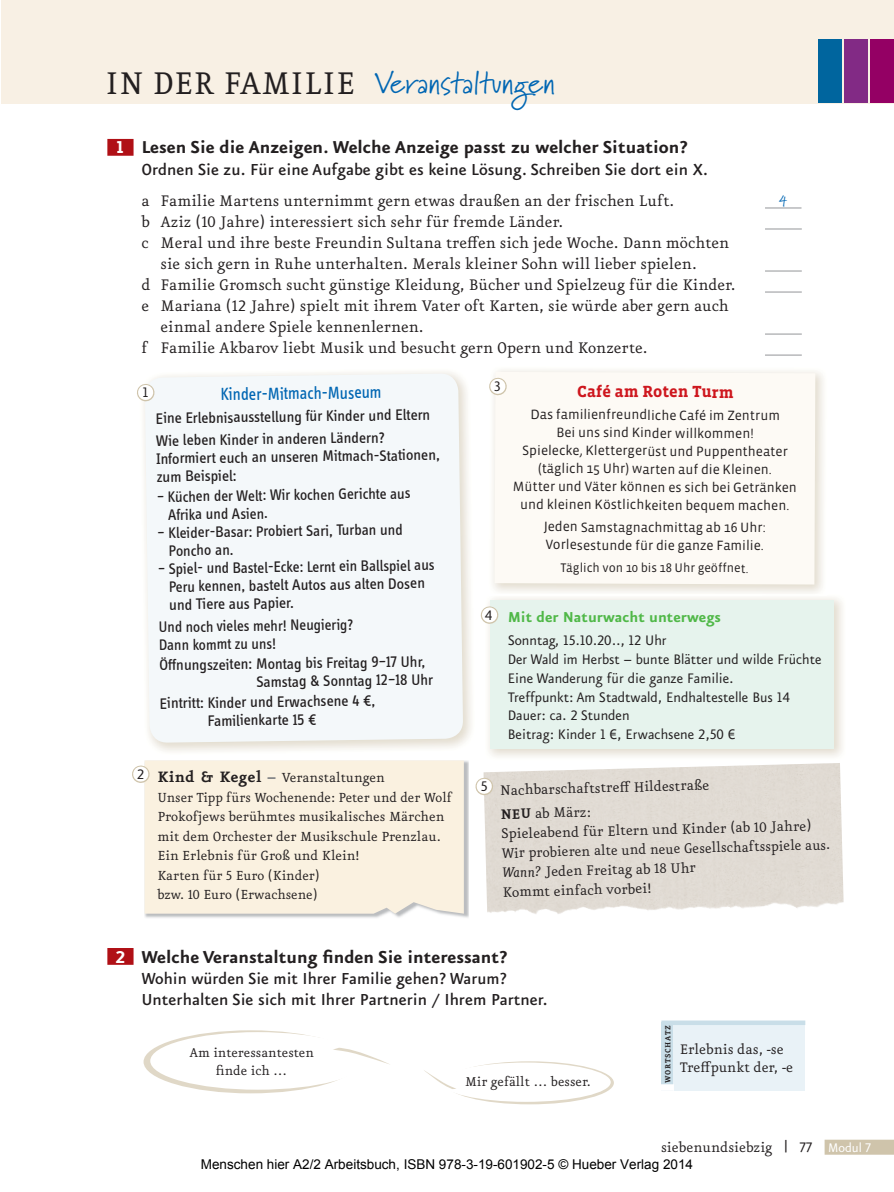
<style>
.page{position:relative;width:894px;height:1192px;background:#fff}
.page>*{position:absolute;margin:0;border:0;box-sizing:border-box;transform-origin:0 0}
.t1{font:30.75px "Marydale";color:#0066b3}
.t2{font:700 20.55px "Eureka Sans Pro";color:#231f20}
.t3{font:500 19.05px/21px "Eureka Sans Pro";color:#231f20}
.t4{font:18.3px "Eureka Pro";color:#231f20}
.t5{font:18.15px "Info OT Disp";color:#0066b3;scale:.91 1}
.t6{font:700 17.25px "Eureka Sans Pro";color:#50b848}
.t7{font:16.5px/19.6px "Eureka Pro";color:#231f20}
.t8{font:16.5px/18.8px "Eureka Sans Pro";color:#231f20}
.t9{font:700 16.5px "Vista Slab OT";letter-spacing:-.005em;color:#ce171e}
.t10{font:15.75px/17.7px "Info OT Disp";color:#231f20}
.t11{font:15.75px/19.5px "Eureka Pro";color:#231f20}
.t12{font:15.75px/17.9px "Info OT Disp";color:#231f20;scale:.96 1}
.t13{font:15.3px/18px "Eureka Pro";color:#231f20;text-align:center}
.t14{font:15px "Marydale";color:#0066b3}
.t15{font:13.8px/18px "Vista Sans OT";letter-spacing:-.005em;color:#231f20;text-align:center}
.t16{font:13.5px "Arial";color:#000}
.t17{font:12.75px "Vista Sans OT";letter-spacing:-.005em;color:#231f20}
.t18{font:700 9px "Eureka Pro";letter-spacing:.08em;color:#231f20}
.s1{font-family:"Eureka Pro";font-size:37.5px;color:#231f20}
.s2{color:#fff}
.s3{font-weight:700;font-size:18px}
.s4{font-weight:700;font-size:18px;color:#808285}
.s5{font-weight:700}
.s6{font-style:italic}
.s7{font-size:12.9px}
.s8{font-family:"Eureka Sans Pro"}
.s9{font-family:"Eureka Sans Pro";font-size:15px;color:#fff}
</style>
<div class="page">
<div style="left:1px;top:0;width:892px;height:103px;background:#f8f0e4"></div>
<div style="left:870px;top:39px;width:23px;height:64px;background:#940064"></div>
<div style="left:817px;top:39px;width:23px;height:64px;background:#00659e"></div>
<div style="left:844px;top:39px;width:23px;height:64px;background:#822a85"></div>
<div style="left:824px;top:1139px;width:69px;height:15px;background:#cfc4ab"></div>
<div style="left:107px;top:139px;width:26px;height:17px;background:#b01016"></div>
<hr style="left:764px;top:207px;width:37px;height:1px;background:#939598">
<hr style="left:764px;top:228px;width:37px;height:1px;background:#939598">
<hr style="left:764px;top:270px;width:37px;height:1px;background:#939598">
<hr style="left:764px;top:291px;width:37px;height:1px;background:#939598">
<hr style="left:764px;top:333px;width:37px;height:1px;background:#939598">
<hr style="left:764px;top:354px;width:37px;height:1px;background:#939598">
<div style="left:107px;top:947px;width:26px;height:17px;background:#b01016"></div>
<div style="left:661px;top:1022px;width:12px;height:68px;background:#c9dee8"></div>
<div style="left:673px;top:1022px;width:131px;height:68px;background:#e9f2f7"></div>
<svg style="left:661px;top:1020px;width:143px;height:4px"></svg>
<svg style="left:661px;top:1084px;width:12px;height:6px"></svg>
<div style="left:145px;top:373px;width:318px;height:369px;background:#f4f8fa"></div>
<svg style="left:145px;top:384px;width:14px;height:17px"></svg>
<img style="left:144px;top:760px;width:324px;height:157px">
<div style="left:144px;top:760px;width:319px;height:153px;background:#faf1e0"></div>
<svg style="left:140px;top:765px;width:14px;height:17px"></svg>
<svg style="left:143px;top:1030px;width:214px;height:63px"></svg>
<div style="left:150px;top:1031px;width:215px;height:58px;background:#fff;border-radius:50%"></div>
<svg style="left:333px;top:1047px;width:56px;height:17px"></svg>
<svg style="left:445px;top:1061px;width:168px;height:43px"></svg>
<div style="left:440px;top:1062px;width:170px;height:39px;background:#fff;border-radius:50%"></div>
<svg style="left:424px;top:1070px;width:30px;height:18px"></svg>
<img style="left:485px;top:597px;width:358px;height:160px">
<div style="left:490px;top:599px;width:343px;height:149px;background:#e6f3ed"></div>
<svg style="left:489px;top:606px;width:10px;height:17px"></svg>
<img style="left:489px;top:369px;width:335px;height:224px">
<div style="left:494px;top:372px;width:320px;height:212px;background:#fdfaf5"></div>
<svg style="left:497px;top:378px;width:14px;height:17px"></svg>
<svg style="left:481px;top:777px;width:16px;height:18px"></svg>
<h1 class="t1" style="left:105px;top:64px;width:451px"><span class="s1">IN DER FAMILIE</span> Veranstaltungen</h1>
<p class="t2" style="left:116px;top:140px;width:572px"><span class="s2">1</span> Lesen Sie die Anzeigen. Welche Anzeige passt zu welcher Situation?</p>
<p class="t3" style="left:141px;top:160px;width:567px">Ordnen Sie zu. Für eine Aufgabe gibt es keine Lösung. Schreiben Sie dort ein X.</p>
<p class="t4" style="left:141px;top:194px;width:534px">a Familie Martens unternimmt gern etwas draußen an der frischen Luft.</p>
<p class="t14" style="left:778px;top:192px;width:11px">4</p>
<p class="t4" style="left:141px;top:215px;width:423px">b Aziz (10 Jahre) interessiert sich sehr für fremde Länder.</p>
<p class="t4" style="left:141px;top:236px;width:589px">c Meral und ihre beste Freundin Sultana treffen sich jede Woche. Dann möchten</p>
<p class="t4" style="left:160px;top:257px;width:537px">sie sich gern in Ruhe unterhalten. Merals kleiner Sohn will lieber spielen.</p>
<p class="t4" style="left:141px;top:278px;width:595px">d Familie Gromsch sucht günstige Kleidung, Bücher und Spielzeug für die Kinder.</p>
<p class="t4" style="left:141px;top:299px;width:588px">e Mariana (12 Jahre) spielt mit ihrem Vater oft Karten, sie würde aber gern auch</p>
<p class="t4" style="left:160px;top:320px;width:264px">einmal andere Spiele kennenlernen.</p>
<p class="t4" style="left:141px;top:341px;width:507px">f Familie Akbarov liebt Musik und besucht gern Opern und Konzerte.</p>
<p class="t8" style="left:142px;top:385px;width:9px">1</p>
<p class="t5" style="left:220px;top:387px;width:178px;rotate:-1deg">Kinder-Mitmach-Museum</p>
<p class="t10" style="left:155px;top:409px;width:276px;line-height:22.2px;rotate:-1deg">Eine Erlebnisausstellung für Kinder und Eltern<br>Wie leben Kinder in anderen Ländern?</p>
<p class="t10" style="left:156px;top:451px;width:285px;rotate:-1deg">Informiert euch an unseren Mitmach-Stationen, zum Beispiel:</p>
<p class="t10" style="left:167px;top:489px;width:244px;text-indent:-11px;rotate:-1deg">– Küchen der Welt: Wir kochen Gerichte aus<br>Afrika und Asien.</p>
<p class="t10" style="left:168px;top:525px;width:236px;text-indent:-11px;rotate:-1deg">– Kleider-Basar: Probiert Sari, Turban und<br>Poncho an.</p>
<p class="t10" style="left:168px;top:561px;width:267px;text-indent:-11px;rotate:-1deg">– Spiel- und Bastel-Ecke: Lernt ein Ballspiel aus<br>Peru kennen, bastelt Autos aus alten Dosen und Tiere aus Papier.</p>
<p class="t12" style="left:158px;top:619px;width:204px;rotate:-1deg">Und noch vieles mehr! Neugierig?<br>Dann kommt zu uns!</p>
<p class="t10" style="left:256px;top:656px;width:178px;line-height:18.1px;text-indent:-97px;rotate:-1deg">Öff nungszeiten: Montag bis Freitag 9–17 Uhr,<br>Samstag &amp; Sonntag 12–18 Uhr</p>
<p class="t10" style="left:207px;top:695px;width:169px;text-indent:-48px;rotate:-1deg">Eintritt: Kinder und Erwachsene 4 €,<br>Familienkarte 15 €</p>
<p class="t8" style="left:137px;top:766px;width:9px">2</p>
<p class="t11" style="left:157px;top:769px;width:296px"><span class="s3">Kind &amp; Kegel</span> <span class="s4">–</span> Veranstaltungen<br>Unser Tipp fürs Wochenende: Peter und der Wolf Prokofjews berühmtes musikalisches Märchen mit dem Orchester der Musikschule Prenzlau.<br>Ein Erlebnis für Groß und Klein!<br>Karten für 5 Euro (Kinder)<br>bzw. 10 Euro (Erwachsene)</p>
<p class="t8" style="left:493px;top:378px;width:9px">3</p>
<p class="t9" style="left:576px;top:382px;width:158px">Café am Roten Turm</p>
<p class="t15" style="left:512px;top:407px;width:285px">Das familienfreundliche Café im Zentrum<br>Bei uns sind Kinder willkommen!<br>Spielecke, Klettergerüst und Puppentheater (täglich 15 Uhr) warten auf die Kleinen.<br>Mütter und Väter können es sich bei Getränken und kleinen Köstlichkeiten bequem machen.</p>
<p class="t15" style="left:543px;top:519px;width:223px;text-align:left">Jeden Samstagnachmittag ab 16 Uhr:<br>Vorlesestunde für die ganze Familie.</p>
<p class="t17" style="left:560px;top:562px;width:189px">Täglich von 10 bis 18 Uhr geöffnet.</p>
<p class="t8" style="left:484px;top:607px;width:9px">4</p>
<p class="t6" style="left:507px;top:611px;width:215px">Mit der Naturwacht unterwegs</p>
<p class="t8" style="left:507px;top:632px;width:315px">Sonntag, 15.10.20.., 12 Uhr<br>Der Wald im Herbst – bunte Blätter und wilde Früchte Eine Wanderung für die ganze Familie.<br>Treffpunkt: Am Stadtwald, Endhaltestelle Bus 14<br>Dauer: ca. 2 Stunden<br>Beitrag: Kinder 1 €, Erwachsene 2,50 €</p>
<p class="t7" style="left:499px;top:778px;width:211px;line-height:24.2px;rotate:-1deg">Nachbarschaftstreff Hildestraße<br><span class="s5">NEU</span> ab März:</p>
<p class="t7" style="left:501px;top:823px;width:330px;rotate:-1deg">Spieleabend für Eltern und Kinder (ab 10 Jahre)<br>Wir probieren alte und neue Gesellschaftsspiele aus.<br><span class="s6">Wann?</span> Jeden Freitag ab 18 Uhr<br>Kommt einfach vorbei!</p>
<p class="t2" style="left:115px;top:949px;width:394px"><span class="s2">2</span> Welche Veranstaltung finden Sie interessant?</p>
<p class="t3" style="left:141px;top:969px;width:407px">Wohin würden Sie mit Ihrer Familie gehen? Warum?<br>Unterhalten Sie sich mit Ihrer Partnerin / Ihrem Partner.</p>
<p class="t13" style="left:189px;top:1044px;width:126px">Am interessantesten finde ich …</p>
<p class="t13" style="left:465px;top:1073px;width:127px">Mir gefällt … besser.</p>
<p class="t18" style="left:664px;top:1082px;width:59px;rotate:-90deg">WORTSCHATZ</p>
<p class="t7" style="left:679px;top:1041px;width:115px;line-height:18px">Erlebnis das, -se<br>Treffpunkt der, -e</p>
<p class="t7" style="left:660px;top:1138px;width:211px">siebenundsiebzig <span class="s7">|</span> <span class="s8">77</span> <span class="s9">Modul 7</span></p>
<p class="t16" style="left:201px;top:1154px;width:493px">Menschen hier A2/2 Arbeitsbuch, ISBN 978-3-19-601902-5 © Hueber Verlag 2014</p>
</div>
